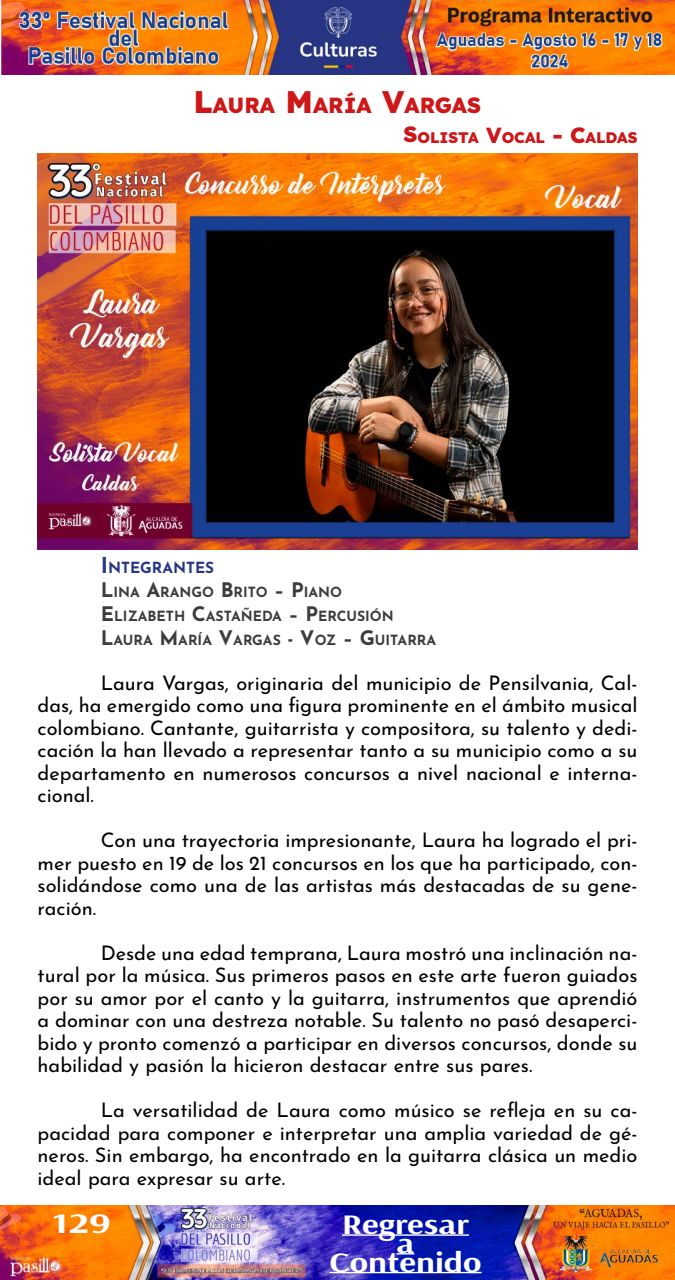
<style>
.page{position:relative;width:675px;height:1280px;background:#fff}
.page>*{position:absolute;margin:0;border:0;box-sizing:border-box;transform-origin:0 0}
.t1{font:700 28.12px "Arsenal";color:#fff;scale:1.25 1}
.t2{font:700 28.12px "Arsenal";color:#fff;scale:1.5 1}
.t3{font:21.88px "Lexend Deca";color:#cd1719}
.t4{font:20px/22.5px "Josefin Sans";color:#000;text-align:justify}
.t5{font:700 20px "Josefin Sans";color:#3c3c3b}
.t6{font:15.31px "Lexend Deca";color:#cd1719}
.t7{font:700 15.31px "Josefin Sans";color:#283583}
.t8{font:700 14px "Josefin Sans";color:#3c3c3b}
.s1{font-size:31.25px}
.s2{font-size:21.88px}
.s3{font-size:20px}
</style>
<div class="page">
<img style="left:0;top:0;width:675px;height:75px">
<img style="left:0;top:1205px;width:675px;height:75px">
<hr style="left:342px;top:1234px;width:127px;height:2px;background:#fff">
<svg style="left:396px;top:1253px;width:19px;height:2px"></svg>
<hr style="left:329px;top:1272px;width:153px;height:1px;background:#fff">
<img style="left:38px;top:154px;width:599px;height:395px">
<p class="t3" style="left:194px;top:89px;width:289px"><span class="s1">L</span>AURA <span class="s1">M</span> ARÍA <span class="s1">V</span>ARGAS</p>
<p class="t6" style="left:404px;top:126px;width:235px"><span class="s2">S</span>OLISTA <span class="s2">V</span>OCAL <span class="s2">- C</span>ALDAS</p>
<p class="t7" style="left:101px;top:554px;width:115px"><span class="s2">I</span>NTEGRANTES</p>
<p class="t8" style="left:101px;top:579px;width:243px"><span class="s3">L</span> I NA <span class="s3">A</span>RANGO <span class="s3">B</span> RITO <span class="s3">– P</span>IANO</p>
<p class="t5" style="left:38px;top:596px;width:39px">E</p>
<p class="t8" style="left:114px;top:603px;width:281px">LIZABETH <span class="s3">C</span>ASTAÑEDA <span class="s3">– P</span>ERCUSIÓN</p>
<p class="t5" style="left:38px;top:620px;width:39px">L</p>
<p class="t8" style="left:114px;top:627px;width:324px">AURA <span class="s3">M</span> ARÍA <span class="s3">V</span>ARGAS <span class="s3">- V</span>OZ <span class="s3">– G</span> UI TARRA</p>
<p class="t4" style="left:38px;top:669px;width:601px;text-indent:63px">Laura Vargas, originaria del municipio de Pensilvania, Cal&shy;das, ha emergido como una figura prominente en el ámbito musical colombiano. Cantante, guitarrista y compositora, su talento y dedi&shy;cación la han llevado a representar tanto a su municipio como a su departamento en numerosos concursos a nivel nacional e interna&shy;cional.</p>
<p class="t4" style="left:38px;top:826px;width:601px;text-indent:63px">Con una trayectoria impresionante, Laura ha logrado el pri&shy;mer puesto en 19 de los 21 concursos en los que ha participado, con&shy;solidándose como una de las artistas más destacadas de su gene&shy;ración.</p>
<p class="t4" style="left:38px;top:939px;width:601px;text-indent:63px">Desde una edad temprana, Laura mostró una inclinación na&shy;tural por la música. Sus primeros pasos en este arte fueron guiados por su amor por el canto y la guitarra, instrumentos que aprendió a dominar con una destreza notable. Su talento no pasó desaperci&shy;bido y pronto comenzó a participar en diversos concursos, donde su habilidad y pasión la hicieron destacar entre sus pares.</p>
<p class="t4" style="left:38px;top:1096px;width:601px;text-indent:63px">La versatilidad de Laura como músico se refleja en su ca&shy;pacidad para componer e interpretar una amplia variedad de gé&shy;neros. Sin embargo, ha encontrado en la guitarra clásica un medio ideal para expresar su arte.</p>
<h1 class="t2" style="left:52px;top:1204px;width:41px">129</h1>
<h1 class="t1" style="left:342px;top:1205px;width:103px">Regresar</h1>
<h1 class="t1" style="left:396px;top:1224px;width:16px">a</h1>
<h1 class="t1" style="left:329px;top:1243px;width:123px">Contenido</h1>
</div>
